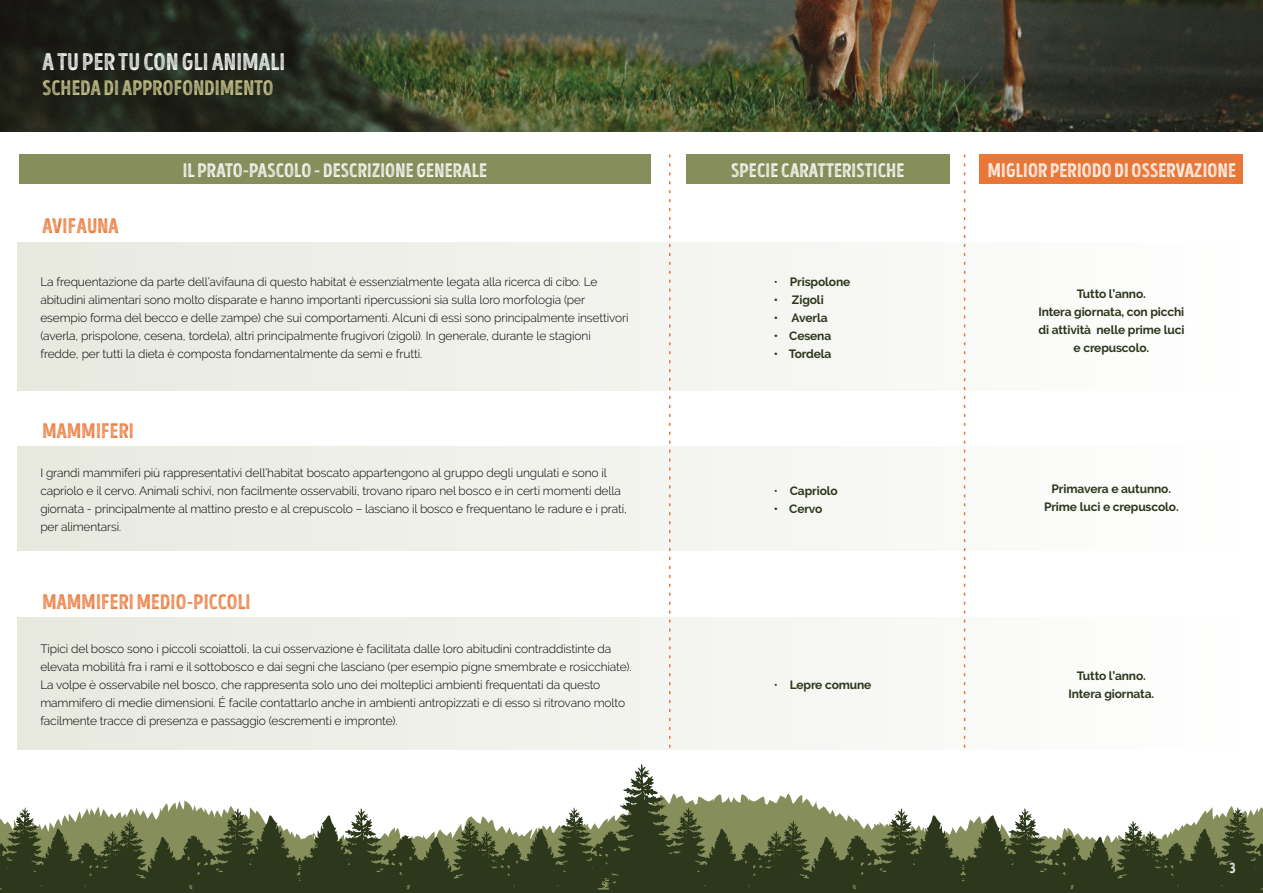
<style>
.page{position:relative;width:1263px;height:893px;background:#fff}
.page>*{position:absolute;margin:0;border:0;box-sizing:border-box;transform-origin:0 0}
.t1{font:24px "Intro Head HUC L Base";letter-spacing:.01em;color:#fff}
.t2{font:21px "Intro Head HUC L Base";letter-spacing:.01em;color:#e97738}
.t3{font:21px "Intro Head HUC L Base";letter-spacing:.01em;color:#cfca8f}
.t4{font:19.5px "Intro Head HUC L Base";letter-spacing:.01em;color:#fff}
.t5{font:15px "Intro Head HUC L Base";color:#fff}
.t6{font:300 12px/18px "Raleway";letter-spacing:-.01em;color:#000}
.t7{font:700 12px/18px "Raleway";letter-spacing:-.01em;color:#2c371b;text-align:center}
.s1{font-weight:300}
</style>
<div class="page">
<div style="left:686px;top:154px;width:264px;height:30px;background:#868e5b"></div>
<div style="left:17px;top:242px;width:1226px;height:149px;background:linear-gradient(to right,#e7e9df,#fefefe)"></div>
<div style="left:17px;top:446px;width:1226px;height:105px;background:linear-gradient(to right,#e7e9df,#fefefe)"></div>
<div style="left:17px;top:617px;width:1226px;height:132px;background:linear-gradient(to right,#e7e9df,#fefefe)"></div>
<div style="left:979px;top:154px;width:264px;height:30px;background:#e97738"></div>
<svg style="left:683px;top:793px;width:580px;height:100px"></svg>
<svg style="left:0;top:764px;width:683px;height:129px"></svg>
<img style="left:0;top:0;width:1263px;height:132px">
<svg style="left:669px;top:154px;width:1px;height:594px"></svg>
<svg style="left:964px;top:154px;width:1px;height:594px"></svg>
<div style="left:19px;top:154px;width:632px;height:30px;background:#868e5b"></div>
<h1 class="t1" style="left:43px;top:47px;width:244px">A TU PER TU CON GLI ANIMALI</h1>
<h2 class="t3" style="left:43px;top:75px;width:232px">SCHEDA DI APPROFONDIMENTO</h2>
<h2 class="t2" style="left:43px;top:213px;width:78px">AVIFAUNA</h2>
<h3 class="t4" style="left:183px;top:158px;width:306px">IL PRATO-PASCOLO - DESCRIZIONE GENERALE</h3>
<h3 class="t4" style="left:731px;top:158px;width:175px">SPECIE CARATTERISTICHE</h3>
<h3 class="t4" style="left:988px;top:158px;width:250px">MIGLIOR PERIODO DI OSSERVAZIONE</h3>
<p class="t6" style="left:40px;top:273px;width:590px">La frequentazione da parte dell’avifauna di questo habitat è essenzialmente legata alla ricerca di cibo. Le abitudini alimentari sono molto disparate e hanno importanti ripercussioni sia sulla loro morfologia (per esempio forma del becco e delle zampe) che sui comportamenti. Alcuni di essi sono principalmente insettivori (averla, prispolone, cesena, tordela), altri principalmente frugivori (zigoli). In generale, durante le stagioni fredde, per tutti la dieta è composta fondamentalmente da semi e frutti.</p>
<p class="t7" style="left:774px;top:273px;width:78px"><span class="s1">•</span> Prispolone</p>
<p class="t7" style="left:774px;top:291px;width:51px">• Zigoli</p>
<p class="t7" style="left:774px;top:309px;width:55px">• Averla</p>
<p class="t7" style="left:774px;top:327px;width:59px">• Cesena</p>
<p class="t7" style="left:774px;top:345px;width:59px">• Tordela</p>
<h2 class="t2" style="left:43px;top:418px;width:93px">MAMMIFERI</h2>
<p class="t6" style="left:40px;top:464px;width:588px">I grandi mammiferi più rappresentativi dell’habitat boscato appartengono al gruppo degli ungulati e sono il capriolo e il cervo. Animali schivi, non facilmente osservabili, trovano riparo nel bosco e in certi momenti della giornata - principalmente al mattino presto e al crepuscolo – lasciano il bosco e frequentano le radure e i prati, per alimentarsi.</p>
<h2 class="t2" style="left:43px;top:589px;width:210px">MAMMIFERI MEDIO-PICCOLI</h2>
<p class="t6" style="left:40px;top:640px;width:593px">Tipici del bosco sono i piccoli scoiattoli, la cui osservazione è facilitata dalle loro abitudini contraddistinte da elevata mobilità fra i rami e il sottobosco e dai segni che lasciano (per esempio pigne smembrate e rosicchiate).<br>La volpe è osservabile nel bosco, che rappresenta solo uno dei molteplici ambienti frequentati da questo mammifero di medie dimensioni. É facile contattarlo anche in ambienti antropizzati e di esso si ritrovano molto facilmente tracce di presenza e passaggio (escrementi e impronte).</p>
<p class="t7" style="left:774px;top:482px;width:65px"><span class="s1">•</span> Capriolo</p>
<p class="t7" style="left:774px;top:500px;width:50px">• Cervo</p>
<p class="t7" style="left:774px;top:676px;width:99px"><span class="s1">•</span> Lepre comune</p>
<p class="t7" style="left:1038px;top:285px;width:148px">Tutto l’anno.<br>Intera giornata, con picchi di attività nelle prime luci e crepuscolo.</p>
<p class="t7" style="left:1044px;top:479px;width:136px">Primavera e autunno.<br>Prime luci e crepuscolo.</p>
<p class="t7" style="left:1068px;top:667px;width:87px">Tutto l’anno.<br>Intera giornata.</p>
<p class="t5" style="left:1229px;top:859px;width:8px">3</p>
</div>
